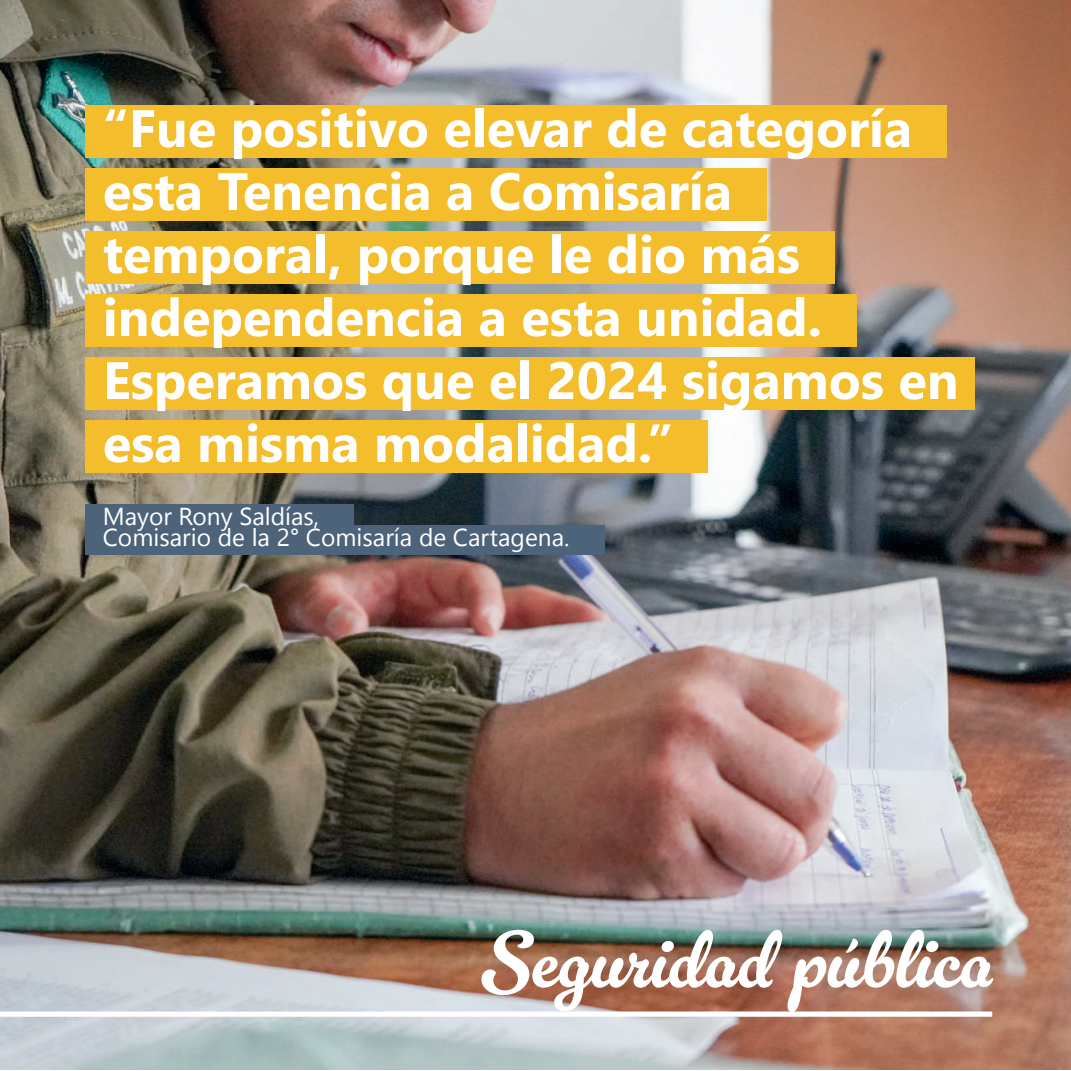
<style>
.page{position:relative;width:1071px;height:1071px;background:#fff}
.page>*{position:absolute;margin:0;border:0;box-sizing:border-box;transform-origin:0 0}
.t1{font:80.5px "Gelato Luxe";color:#fff}
.t2{font:700 52.5px/63px "Nirmala UI";color:#fff}
.t3{font:24.5px/21px "Nirmala UI";color:#fff}
</style>
<div class="page">
<img style="left:0;top:0;width:1071px;height:1070px">
<div style="left:0;top:1012px;width:992px;height:5px;background:#fff"></div>
<div style="left:85px;top:105px;width:862px;height:53px;background:#f3bd2c"></div>
<div style="left:85px;top:168px;width:682px;height:53px;background:#f3bd2c"></div>
<div style="left:85px;top:231px;width:750px;height:53px;background:#f3bd2c"></div>
<div style="left:85px;top:294px;width:772px;height:53px;background:#f3bd2c"></div>
<div style="left:85px;top:357px;width:890px;height:53px;background:#f3bd2c"></div>
<div style="left:85px;top:420px;width:623px;height:53px;background:#f3bd2c"></div>
<div style="left:85px;top:504px;width:269px;height:30px;background:#4d637a"></div>
<div style="left:85px;top:525px;width:519px;height:30px;background:#4d637a"></div>
<p class="t2" style="left:103px;top:94px;width:857px">“Fue positivo elevar de categoría esta Tenencia a Comisaría temporal, porque le dio más independencia a esta unidad.<br>Esperamos que el 2024 sigamos en esa misma modalidad.”</p>
<p class="t3" style="left:103px;top:504px;width:468px">Mayor Rony Saldías,<br>Comisario de la 2° Comisaría de Cartagena.</p>
<h1 class="t1" style="left:481px;top:913px;width:513px">Seguridad pública</h1>
</div>
